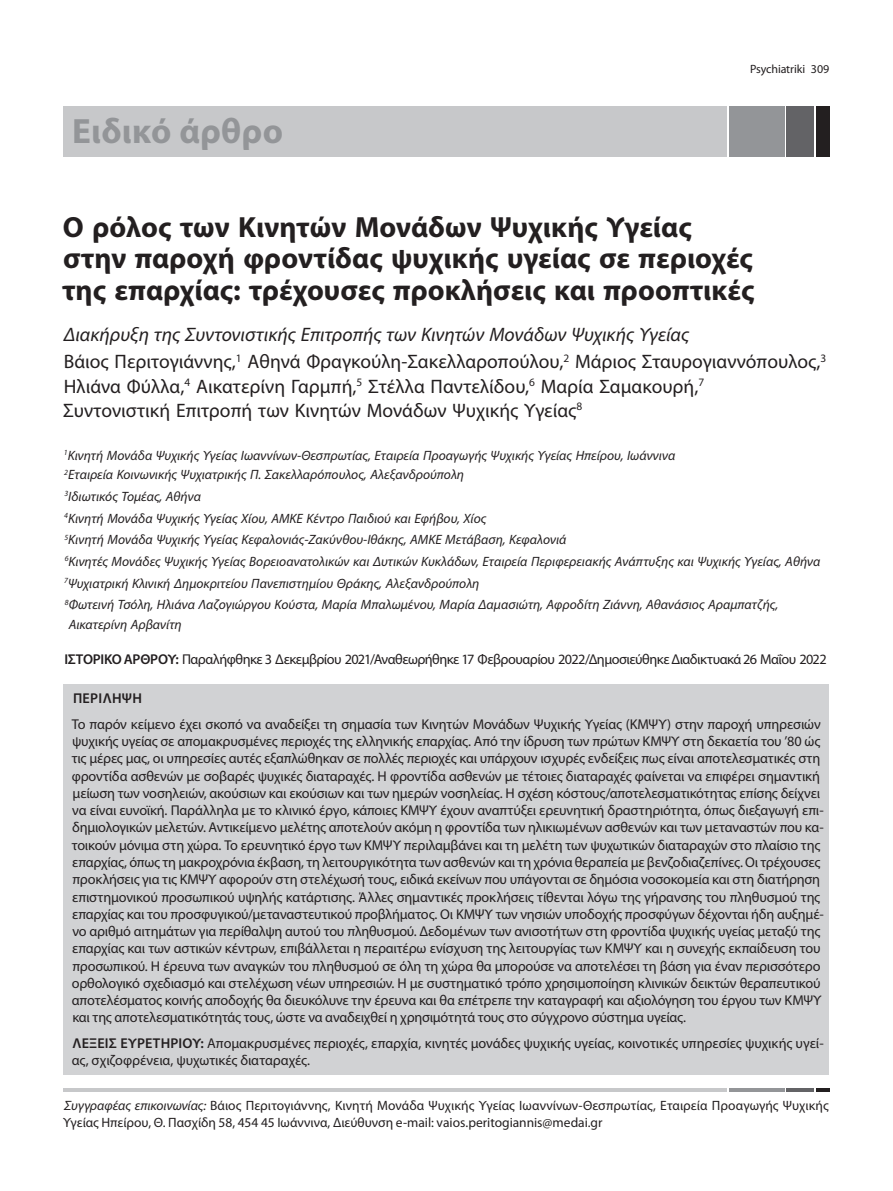
<style>
.page{position:relative;width:893px;height:1191px;background:#fff}
.page>*{position:absolute;margin:0;border:0;box-sizing:border-box;transform-origin:0 0}
.t1{font:700 35.25px "Myriad Pro";letter-spacing:.01em;color:#939598}
.t2{font:700 29.25px/31.5px "Myriad Pro";color:#231f20}
.t3{font:19.5px/27px "Myriad Pro";color:#231f20}
.t4{font:14.25px/17.2px "Myriad Pro";letter-spacing:-.015em;color:#231f20}
.t5{font:14.25px "Myriad Pro";letter-spacing:-.035em;color:#231f20}
.t6{font:600 14.25px "Myriad Pro";letter-spacing:.025em;color:#231f20}
.t7{font:italic 13.5px/21.6px "Myriad Pro";color:#231f20}
.t8{font:13.5px/16.8px "Myriad Pro";color:#231f20}
.t9{font:12px "Myriad Pro";letter-spacing:-.01em;color:#231f20}
.s1{font-style:italic}
.s2{font-weight:600}
</style>
<div class="page">
<div style="left:64px;top:106px;width:663px;height:51px;background:#c7c8ca"></div>
<div style="left:729px;top:106px;width:56px;height:51px;background:#939598"></div>
<div style="left:787px;top:106px;width:27px;height:51px;background:#636366"></div>
<div style="left:816px;top:106px;width:13px;height:51px;background:#231f20"></div>
<hr style="left:64px;top:1088px;width:663px;height:3px;background:#c7c8ca">
<hr style="left:729px;top:1088px;width:56px;height:3px;background:#939598">
<hr style="left:787px;top:1088px;width:27px;height:3px;background:#636366">
<svg style="left:816px;top:1088px;width:13px;height:3px"></svg>
<div style="left:64px;top:684px;width:765px;height:390px;background:#d1d2d4"></div>
<h1 class="t1" style="left:72px;top:108px;width:213px">Ειδικό άρθρο</h1>
<p class="t9" style="left:750px;top:61px;width:81px">Psychiatriki 309</p>
<h2 class="t2" style="left:62px;top:210px;width:694px">Ο ρόλος των Κινητών Μονάδων Ψυχικής Υγείας στην παροχή φροντίδας ψυχικής υγείας σε περιοχές της επαρχίας: τρέχουσες προκλήσεις και προοπτικές</h2>
<h3 class="t3" style="left:64px;top:321px;width:764px"><span class="s1">Διακήρυξη της Συντονιστικής Επιτροπής των Κινητών Μονάδων Ψυχικής Υγείας<br></span>Βάιος Περιτογιάννης,<sup>1</sup> Αθηνά Φραγκούλη-Σακελλαροπούλου,<sup>2</sup> Μάριος Σταυρογιαννόπουλος,<sup>3</sup></h3>
<h3 class="t3" style="left:63px;top:373px;width:643px;line-height:24.3px">Ηλιάνα Φύλλα,<sup>4</sup> Αικατερίνη Γαρμπή,<sup>5</sup> Στέλλα Παντελίδου,<sup>6</sup> Μαρία Σαμακουρή,<sup>7<br></sup>Συντονιστική Επιτροπή των Κινητών Μονάδων Ψυχικής Υγείας<sup>8</sup></h3>
<p class="t7" style="left:64px;top:445px;width:613px;line-height:19.5px"><sup>1</sup>Κινητή Μονάδα Ψυχικής Υγείας Ιωαννίνων-Θεσπρωτίας, Εταιρεία Προαγωγής Ψυχικής Υγείας Ηπείρου, Ιωάννινα<br><sup>2</sup>Εταιρεία Κοινωνικής Ψυχιατρικής Π. Σακελλαρόπουλος, Αλεξανδρούπολη</p>
<p class="t7" style="left:64px;top:485px;width:758px"><sup>3</sup>Ιδιωτικός Τομέας, Αθήνα<br><sup>4</sup>Κινητή Μονάδα Ψυχικής Υγείας Χίου, AMKE Κέντρο Παιδιού και Εφήβου, Χίος<br><sup>5</sup>Κινητή Μονάδα Ψυχικής Υγείας Κεφαλονιάς-Ζακύνθου-Ιθάκης, ΑΜΚΕ Μετάβαση, Κεφαλονιά<br><sup>6</sup>Κινητές Μονάδες Ψυχικής Υγείας Βορειοανατολικών και Δυτικών Κυκλάδων, Εταιρεία Περιφερειακής Ανάπτυξης και Ψυχικής Υγείας, Αθήνα <sup>7</sup>Ψυχιατρική Κλινική Δημοκριτείου Πανεπιστημίου Θράκης, Αλεξανδρούπολη<br><sup>8</sup>Φωτεινή Τσόλη, Ηλιάνα Λαζογιώργου Κούστα, Μαρία Μπαλωμένου, Μαρία Δαμασιώτη, Αφροδίτη Ζιάννη, Αθανάσιος Αραμπατζής,</p>
<p class="t7" style="left:69px;top:613px;width:115px">Αικατερίνη Αρβανίτη</p>
<p class="t5" style="left:64px;top:651px;width:764px"><span class="s2">ΙΣΤΟΡΙΚΌ ΆΡΘΡΟΥ:</span> Παραλήφθηκε 3 Δεκεμβρίου 2021/Αναθεωρήθηκε 17 Φεβρουαρίου 2022/Δημοσιεύθηκε Διαδικτυακά 26 Μαΐου 2022</p>
<p class="t6" style="left:73px;top:689px;width:71px">ΠΕΡΙΛΗΨΗ</p>
<p class="t4" style="left:72px;top:715px;width:753px">Το παρόν κείμενο έχει σκοπό να αναδείξει τη σημασία των Κινητών Μονάδων Ψυχικής Υγείας (ΚΜΨΥ) στην παροχή υπηρεσιών ψυχικής υγείας σε απομακρυσμένες περιοχές της ελληνικής επαρχίας. Από την ίδρυση των πρώτων ΚΜΨΥ στη δεκαετία του ’80 ώς τις μέρες μας, οι υπηρεσίες αυτές εξαπλώθηκαν σε πολλές περιοχές και υπάρχουν ισχυρές ενδείξεις πως είναι αποτελεσματικές στη φροντίδα ασθενών με σοβαρές ψυχικές διαταραχές. Η φροντίδα ασθενών με τέτοιες διαταραχές φαίνεται να επιφέρει σημαντική μείωση των νοσηλειών, ακούσιων και εκούσιων και των ημερών νοσηλείας. Η σχέση κόστους/αποτελεσματικότητας επίσης δείχνει να είναι ευνοϊκή. Παράλληλα με το κλινικό έργο, κάποιες ΚΜΨΥ έχουν αναπτύξει ερευνητική δραστηριότητα, όπως διεξαγωγή επι&shy;δημιολογικών μελετών. Αντικείμενο μελέτης αποτελούν ακόμη η φροντίδα των ηλικιωμένων ασθενών και των μεταναστών που κα&shy;τοικούν μόνιμα στη χώρα. Το ερευνητικό έργο των ΚΜΨΥ περιλαμβάνει και τη μελέτη των ψυχωτικών διαταραχών στο πλαίσιο της επαρχίας, όπως τη μακροχρόνια έκβαση, τη λειτουργικότητα των ασθενών και τη χρόνια θεραπεία με βενζοδιαζεπίνες. Οι τρέχουσες προκλήσεις για τις ΚΜΨΥ αφορούν στη στελέχωσή τους, ειδικά εκείνων που υπάγονται σε δημόσια νοσοκομεία και στη διατήρηση επιστημονικού προσωπικού υψηλής κατάρτισης. Άλλες σημαντικές προκλήσεις τίθενται λόγω της γήρανσης του πληθυσμού της επαρχίας και του προσφυγικού/μεταναστευτικού προβλήματος. Οι ΚΜΨΥ των νησιών υποδοχής προσφύγων δέχονται ήδη αυξημέ&shy;νο αριθμό αιτημάτων για περίθαλψη αυτού του πληθυσμού. Δεδομένων των ανισοτήτων στη φροντίδα ψυχικής υγείας μεταξύ της επαρχίας και των αστικών κέντρων, επιβάλλεται η περαιτέρω ενίσχυση της λειτουργίας των ΚΜΨΥ και η συνεχής εκπαίδευση του προσωπικού. Η έρευνα των αναγκών του πληθυσμού σε όλη τη χώρα θα μπορούσε να αποτελέσει τη βάση για έναν περισσότερο ορθολογικό σχεδιασμό και στελέχωση νέων υπηρεσιών. Η με συστηματικό τρόπο χρησιμοποίηση κλινικών δεικτών θεραπευτικού αποτελέσματος κοινής αποδοχής θα διευκόλυνε την έρευνα και θα επέτρεπε την καταγραφή και αξιολόγηση του έργου των ΚΜΨΥ και της αποτελεσματικότητάς τους, ώστε να αναδειχθεί η χρησιμότητά τους στο σύγχρονο σύστημα υγείας.</p>
<p class="t4" style="left:72px;top:1034px;width:753px"><span class="s2">ΛΈΞΕΙΣ ΕΥΡΕΤΗΡΊ ΟΥ:</span> Απομακρυσμένες περιοχές, επαρχία, κινητές μονάδες ψυχικής υγείας, κοινοτικές υπηρεσίες ψυχικής υγεί&shy;ας, σχιζοφρένεια, ψυχωτικές διαταραχές.</p>
<p class="t8" style="left:63px;top:1097px;width:767px"><span class="s1">Συγγραφέας επικοινωνίας:</span> Βάιος Περιτογιάννης, Κινητή Μονάδα Ψυχικής Υγείας Ιωαννίνων-Θεσπρωτίας, Εταιρεία Προαγωγής Ψυχικής<br>Υγείας Ηπείρου, Θ. Πασχίδη 58, 454 45 Ιωάννινα, Διεύθυνση e-mail: vaios.peritogiannis@medai.gr</p>
</div>
